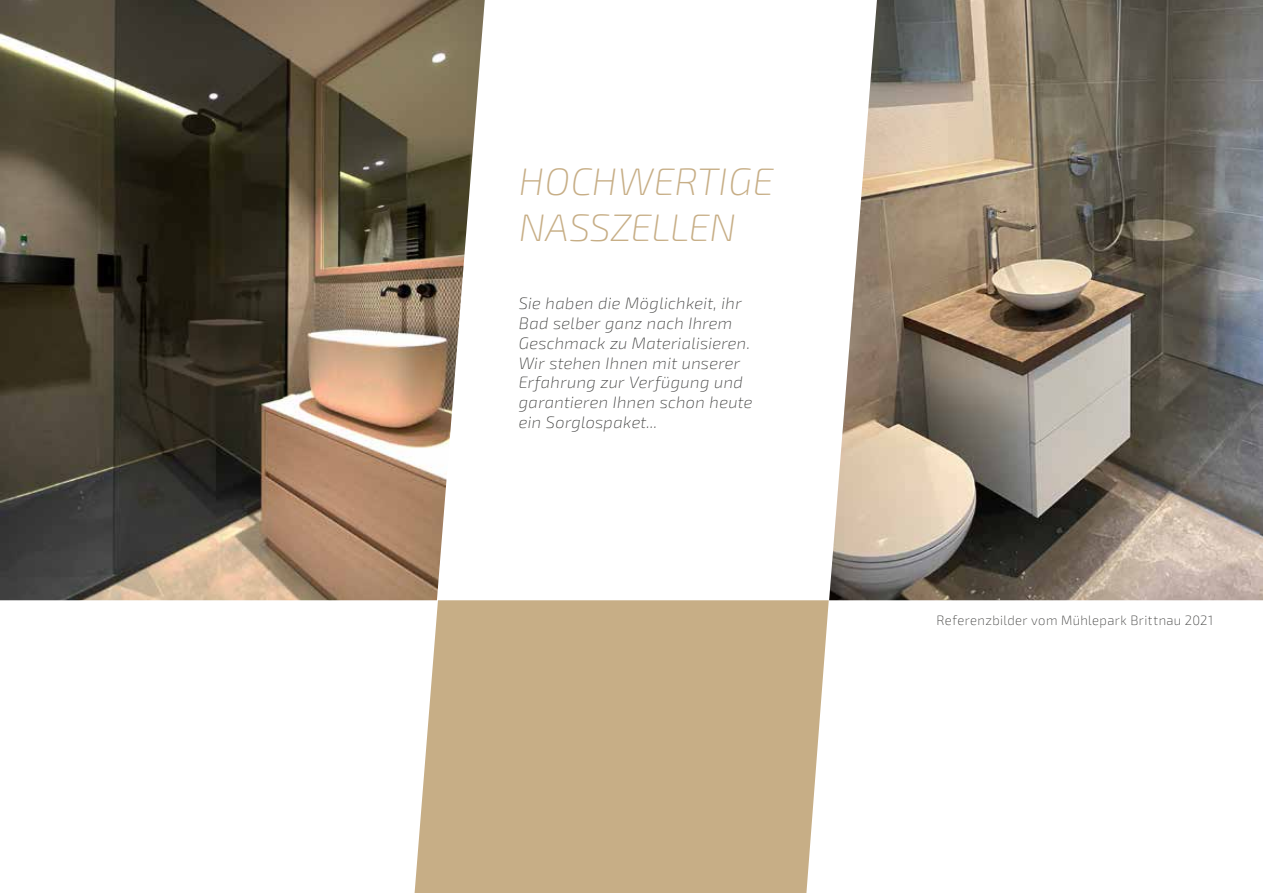
<style>
.page{position:relative;width:1263px;height:893px;background:#fff}
.page>*{position:absolute;margin:0;border:0;box-sizing:border-box;transform-origin:0 0}
.t1{font:italic 200 38.25px/45.9px "Exo 2";letter-spacing:-.005em;color:#c7ae86}
.t2{font:italic 200 16.5px/19.8px "Exo 2";letter-spacing:.02em;color:#3c3c3b}
.t3{font:200 13.5px "Exo 2";letter-spacing:.03em;color:#3c3c3b}
</style>
<div class="page">
<div style="left:415px;top:600px;width:414px;height:293px;background:#c7ae86"></div>
<img style="left:829px;top:0;width:434px;height:600px">
<img style="left:0;top:0;width:485px;height:600px">
<h1 class="t1" style="left:519px;top:159px;width:257px">HOCHWERTIGE<br>NASSZELLEN</h1>
<p class="t2" style="left:519px;top:294px;width:235px">Sie haben die Möglichkeit, ihr<br>Bad selber ganz nach Ihrem<br>Geschmack zu Materialisieren.<br>Wir stehen Ihnen mit unserer<br>Erfahrung zur Verfügung und garantieren Ihnen schon heute ein Sorglospaket...</p>
<p class="t3" style="left:936px;top:612px;width:278px">Referenzbilder vom Mühlepark Brittnau 2021</p>
</div>
